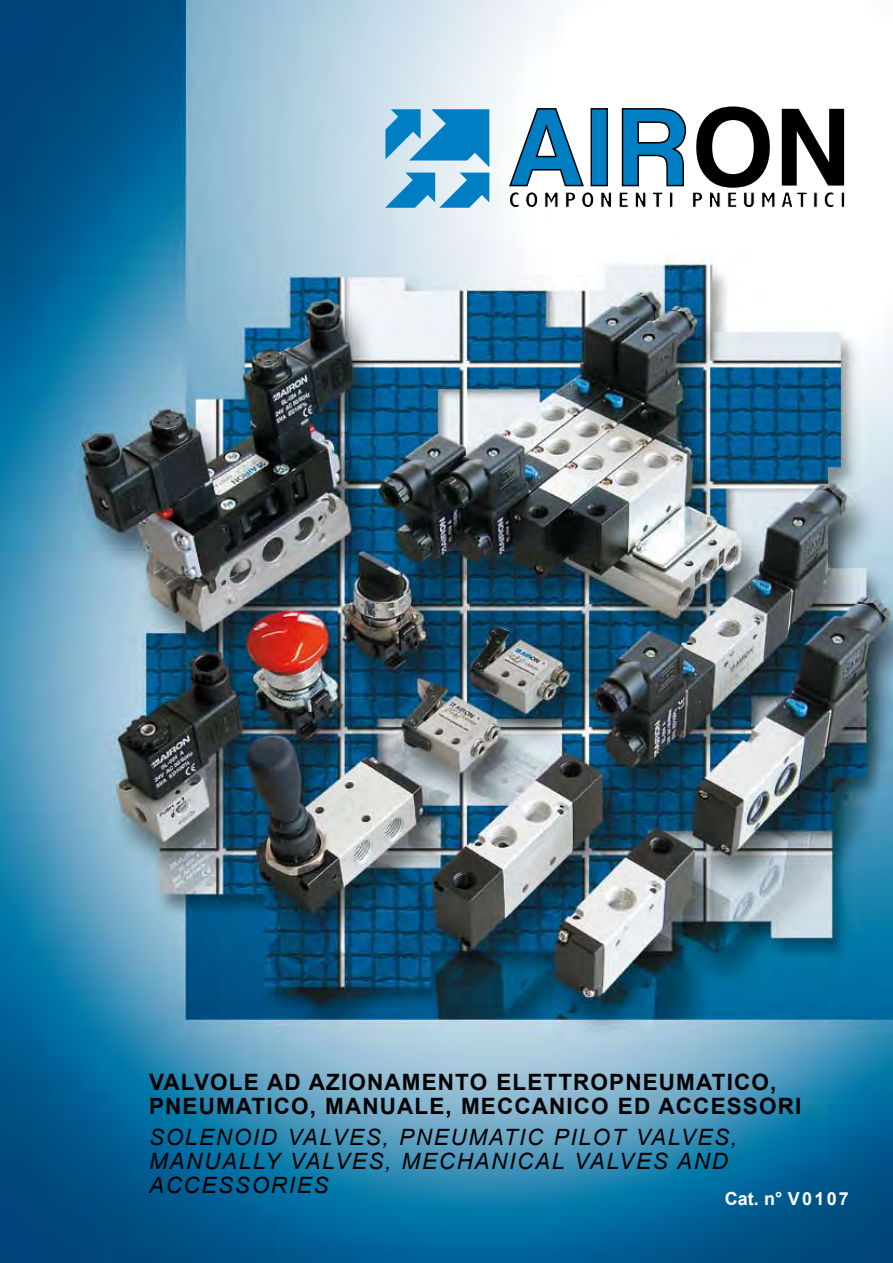
<style>
.page{position:relative;width:893px;height:1263px;background:#fff}
.page>*{position:absolute;margin:0;border:0;box-sizing:border-box;transform-origin:0 0}
.t1{font:italic 22.5px/24px "Arial";letter-spacing:.075em;color:#000}
.t2{font:700 22.5px/24px "Arial";letter-spacing:.05em;color:#000}
.t3{font:700 18px "Arial";letter-spacing:.125em;color:#fff}
</style>
<div class="page">
<img style="left:0;top:0;width:893px;height:1263px">
<div style="left:591px;top:109px;width:16px;height:77px;background:#007ec4"></div>
<div style="left:591px;top:108px;width:17px;height:78px;border:2px solid #000"></div>
<svg style="left:782px;top:109px;width:62px;height:77px"></svg>
<svg style="left:385px;top:173px;width:104px;height:35px;background:#60acd7"></svg>
<svg style="left:385px;top:109px;width:104px;height:58px;background:#4aa2d3"></svg>
<svg style="left:508px;top:107px;width:86px;height:101px"></svg>
<svg style="left:600px;top:192px;width:12px;height:16px"></svg>
<svg style="left:619px;top:106px;width:156px;height:102px"></svg>
<svg style="left:781px;top:192px;width:26px;height:16px"></svg>
<hr style="left:814px;top:192px;width:3px;height:15px;background:#000">
<svg style="left:824px;top:192px;width:10px;height:16px"></svg>
<svg style="left:841px;top:192px;width:4px;height:15px"></svg>
<p class="t2" style="left:149px;top:1069px;width:654px">VALVOLE AD AZIONAMENTO ELETTROPNEUMATICO,<br>PNEUMATICO, MANUALE, MECCANICO ED ACCESSORI</p>
<p class="t1" style="left:149px;top:1125px;width:590px">SOLENOID VALVES, PNEUMATIC PILOT VALVES,<br>MANUALLY VALVES, MECHANICAL VALVES AND<br>ACCESSORIES</p>
<p class="t3" style="left:725px;top:1188px;width:126px">Cat. n° V0107</p>
</div>
